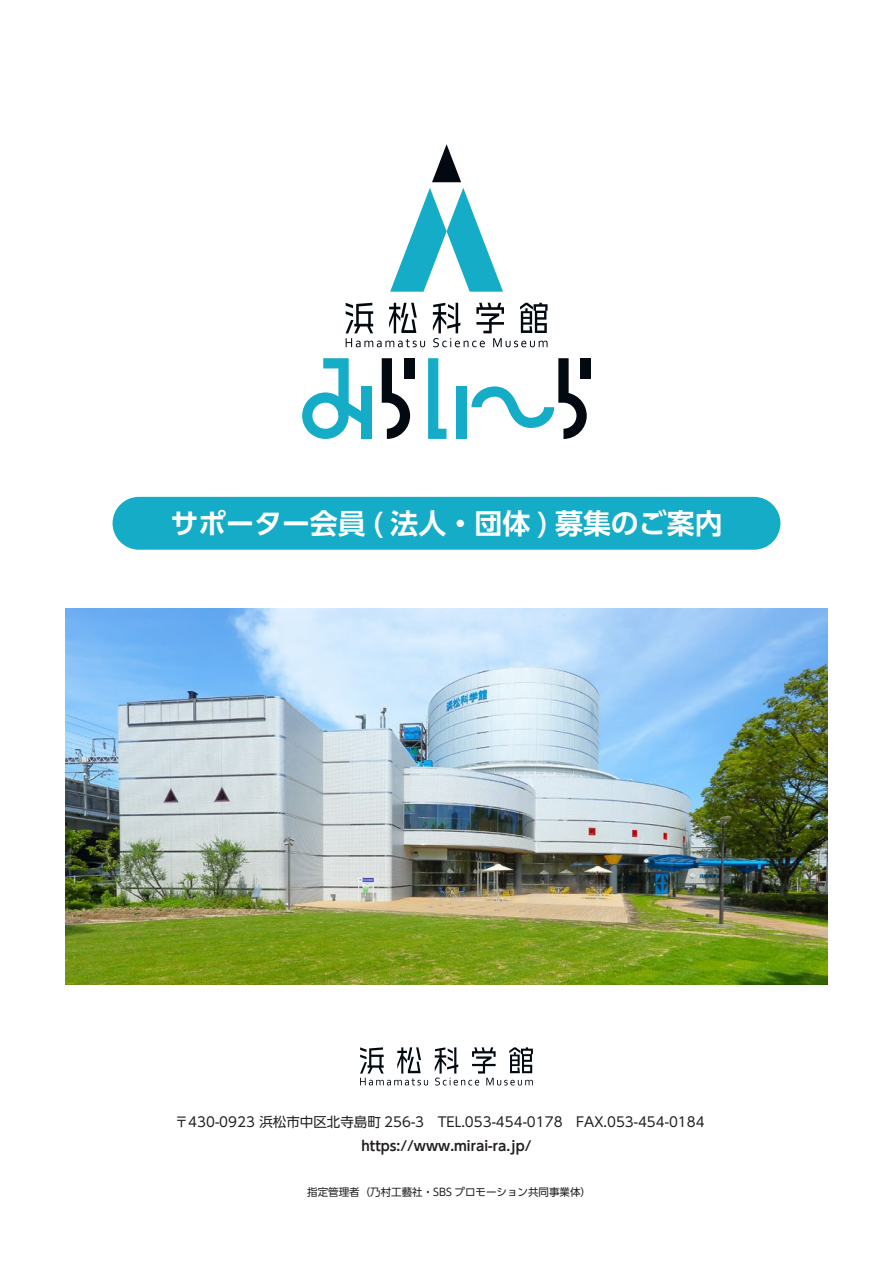
<style>
.page{position:relative;width:893px;height:1263px;background:#fff}
.page>*{position:absolute;margin:0;border:0;box-sizing:border-box;transform-origin:0 0}
.t1{font:700 27.9px "UD Shin Go Pro De";color:#fff}
.t2{font:13.5px "UD Shin Go Pro";color:#231f20}
.t3{font:700 13.5px "UD Shin Go Pro De";color:#231f20}
.t4{font:10.5px "UD Shin Go Pro";color:#231f20}
</style>
<div class="page">
<div style="left:113px;top:497px;width:667px;height:53px;background:#15acc7;border-radius:26px"></div>
<img style="left:65px;top:608px;width:762px;height:377px">
<svg style="left:346px;top:303px;width:79px;height:44px"></svg>
<svg style="left:433px;top:303px;width:115px;height:44px"></svg>
<svg style="left:432px;top:144px;width:29px;height:38px"></svg>
<svg style="left:390px;top:188px;width:113px;height:104px"></svg>
<div style="left:581px;top:358px;width:10px;height:20px;background:#020910"></div>
<svg style="left:382px;top:358px;width:28px;height:81px"></svg>
<div style="left:404px;top:358px;width:10px;height:20px;background:#020910"></div>
<svg style="left:302px;top:358px;width:59px;height:81px"></svg>
<div style="left:361px;top:386px;width:10px;height:53px;background:#15acc7"></div>
<svg style="left:428px;top:358px;width:18px;height:81px"></svg>
<div style="left:456px;top:386px;width:10px;height:53px;background:#15acc7"></div>
<svg style="left:471px;top:358px;width:116px;height:81px"></svg>
<svg style="left:360px;top:1047px;width:68px;height:38px"></svg>
<svg style="left:435px;top:1047px;width:98px;height:38px"></svg>
<h1 class="t1" style="left:170px;top:501px;width:554px">サポーター会員 ( 法人・団体 ) 募集のご案内</h1>
<p class="t2" style="left:175px;top:1111px;width:545px">〒430-0923 浜松市中区北寺島町 256-3　TEL.053-454-0178　FAX.053-454-0184　</p>
<p class="t3" style="left:362px;top:1134px;width:171px">https://www.mirai-ra.jp/</p>
<p class="t4" style="left:307px;top:1183px;width:285px">指定管理者（乃村工藝社・SBS プロモーション共同事業体）</p>
</div>
